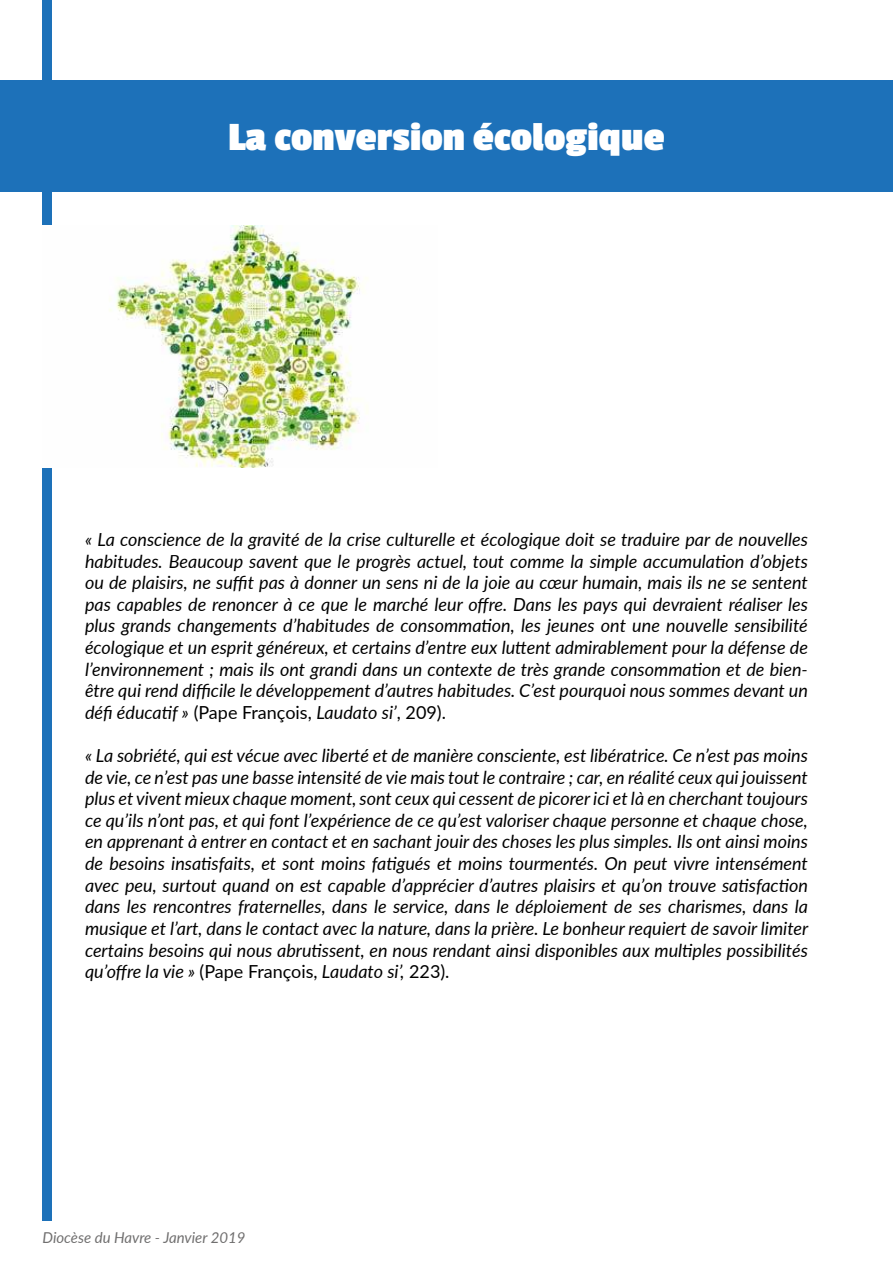
<style>
.page{position:relative;width:893px;height:1263px;background:#fff}
.page>*{position:absolute;margin:0;border:0;box-sizing:border-box;transform-origin:0 0}
.t1{font:700 42px "Passion One";color:#fff}
.t2{font:italic 18px/21.6px "Lato";color:#000;text-align:justify}
.t3{font:italic 15px "Lato";color:#706f6f}
.s1{font-style:normal}
</style>
<div class="page">
<div style="left:0;top:81px;width:893px;height:110px;background:#1d71b9"></div>
<div style="left:43px;top:0;width:8px;height:1220px;background:#1d71b9"></div>
<img style="left:43px;top:225px;width:318px;height:243px">
<h1 class="t1" style="left:228px;top:118px;width:438px">La conversion écologique</h1>
<p class="t2" style="left:85px;top:528px;width:724px">« La conscience de la gravité de la crise culturelle et écologique doit se traduire par de nouvelles habitudes. Beaucoup savent que le progrès actuel, tout comme la simple accumulaion d’objets ou de plaisirs, ne suit pas à donner un sens ni de la joie au cœur humain, mais ils ne se sentent pas capables de renoncer à ce que le marché leur ofre. Dans les pays qui devraient réaliser les plus grands changements d’habitudes de consommaion, les jeunes ont une nouvelle sensibilité écologique et un esprit généreux, et certains d’entre eux lutent admirablement pour la défense de l’environnement ; mais ils ont grandi dans un contexte de très grande consommaion et de bien&shy;être qui rend diicile le développement d’autres habitudes. C’est pourquoi nous sommes devant un déi éducaif » <span class="s1">(Pape François,</span> Laudato si’<span class="s1">, 209).</span></p>
<p class="t2" style="left:85px;top:744px;width:725px">« La sobriété, qui est vécue avec liberté et de manière consciente, est libératrice. Ce n’est pas moins de vie, ce n’est pas une basse intensité de vie mais tout le contraire ; car, en réalité ceux qui jouissent plus et vivent mieux chaque moment, sont ceux qui cessent de picorer ici et là en cherchant toujours ce qu’ils n’ont pas, et qui font l’expérience de ce qu’est valoriser chaque personne et chaque chose, en apprenant à entrer en contact et en sachant jouir des choses les plus simples. Ils ont ainsi moins de besoins insaisfaits, et sont moins faigués et moins tourmentés. On peut vivre intensément avec peu, surtout quand on est capable d’apprécier d’autres plaisirs et qu’on trouve saisfacion dans les rencontres fraternelles, dans le service, dans le déploiement de ses charismes, dans la musique et l’art, dans le contact avec la nature, dans la prière. Le bonheur requiert de savoir limiter certains besoins qui nous abruissent, en nous rendant ainsi disponibles aux muliples possibilités qu’ofre la vie » <span class="s1">(Pape François,</span> Laudato si’, <span class="s1">223).</span></p>
<p class="t3" style="left:43px;top:1232px;width:204px">Diocèse du Havre - Janvier 2019</p>
</div>
